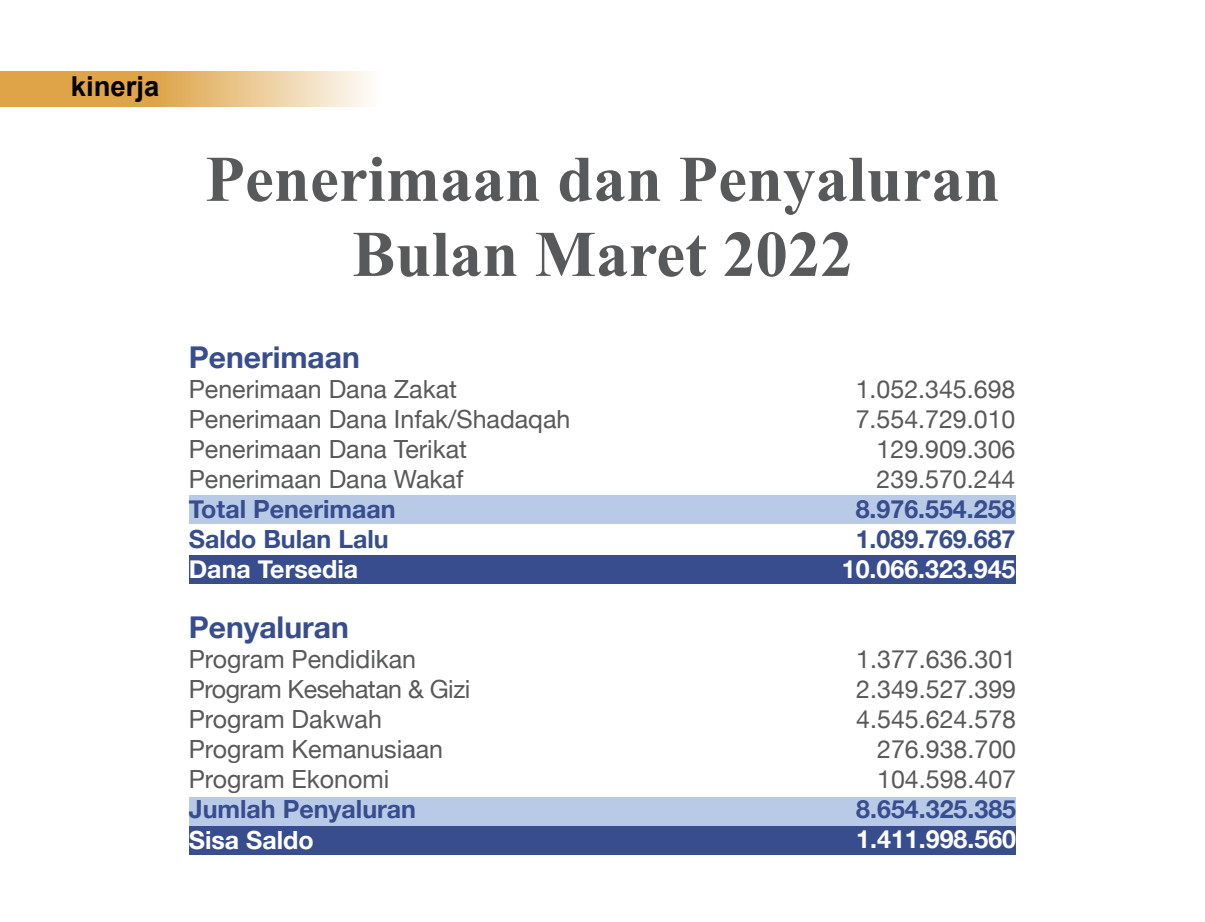
<style>
.page{position:relative;width:1205px;height:922px;background:#fff}
.page>*{position:absolute;margin:0;border:0;box-sizing:border-box;transform-origin:0 0}
.t1{font:700 65px/75px "Times New Roman";color:#58595b;text-align:center}
.t2{font:700 30px "Helvetica Neue";color:#374d8e}
.t3{font:700 27.5px "Arial";color:#000}
.t4{font:25px/30px "Helvetica Neue";color:#58595b}
.t5{font:700 25px/30px "Helvetica Neue";color:#374d8e}
.t6{font:700 25px "Helvetica Neue";color:#fff}
</style>
<div class="page">
<svg style="left:0;top:71px;width:370px;height:35px;background:#e6bc79"></svg>
<div style="left:189px;top:555px;width:826px;height:28px;background:#374d8e"></div>
<div style="left:189px;top:495px;width:826px;height:28px;background:#b9cae7"></div>
<div style="left:189px;top:797px;width:826px;height:28px;background:#b9cae7"></div>
<div style="left:189px;top:825px;width:826px;height:29px;background:#374d8e"></div>
<p class="t3" style="left:71px;top:67px;width:90px">kinerja</p>
<h1 class="t1" style="left:205px;top:140px;width:796px">Penerimaan dan Penyaluran<br>Bulan Maret 2022</h1>
<p class="t2" style="left:189px;top:338px;width:173px">Penerimaan</p>
<p class="t4" style="left:189px;top:373px;width:383px">Penerimaan Dana Zakat<br>Penerimaan Dana Infak/Shadaqah<br>Penerimaan Dana Terikat<br>Penerimaan Dana Wakaf</p>
<p class="t5" style="left:189px;top:493px;width:208px">Total Penerimaan<br>Saldo Bulan Lalu</p>
<p class="t6" style="left:189px;top:553px;width:171px">Dana Tersedia</p>
<p class="t2" style="left:189px;top:609px;width:162px">Penyaluran</p>
<p class="t4" style="left:189px;top:644px;width:283px">Program Pendidikan<br>Program Kesehatan &amp; Gizi<br>Program Dakwah<br>Program Kemanusiaan<br>Program Ekonomi</p>
<p class="t5" style="left:189px;top:793px;width:229px">Jumlah Penyaluran</p>
<p class="t6" style="left:189px;top:823px;width:126px">Sisa Saldo</p>
<p class="t4" style="left:855px;top:373px;width:161px;text-align:right">1.052.345.698<br>7.554.729.010<br>129.909.306<br>239.570.244</p>
<p class="t5" style="left:855px;top:493px;width:161px">8.976.554.258<br>1.089.769.687</p>
<p class="t6" style="left:842px;top:553px;width:175px">10.066.323.945</p>
<p class="t4" style="left:856px;top:644px;width:161px;text-align:right">1.377.636.301<br>2.349.527.399<br>4.545.624.578<br>276.938.700<br>104.598.407</p>
<p class="t5" style="left:856px;top:793px;width:161px">8.654.325.385</p>
<p class="t6" style="left:856px;top:823px;width:161px">1.411.998.560</p>
</div>
